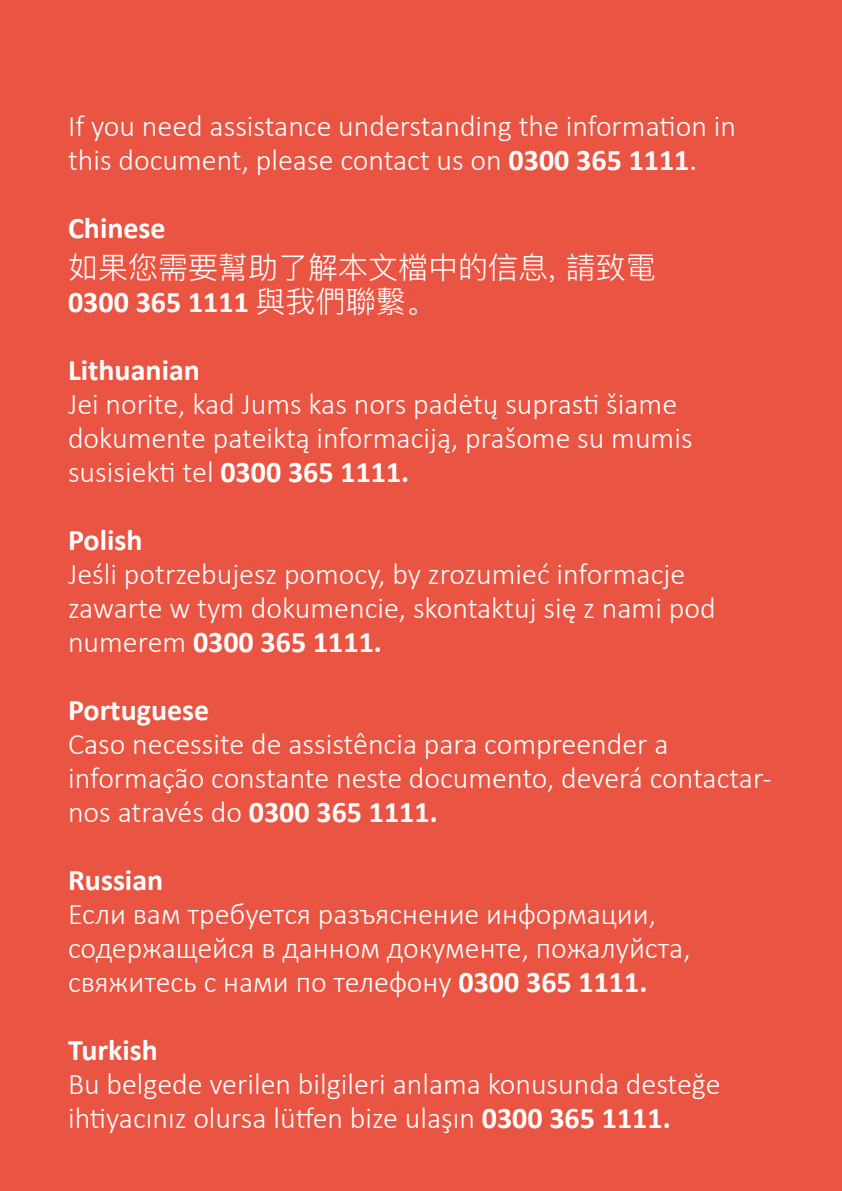
<style>
.page{position:relative;width:842px;height:1191px;background:#ea5442}
.page>*{position:absolute;margin:0;border:0;box-sizing:border-box;transform-origin:0 0}
.t1{font:300 30px/34px "Calibri";color:#fff}
.t2{font:700 30px "Calibri";color:#fff}
.t3{font:300 30px "Ping Fang SC";color:#fff}
.s1{font-weight:700}
.s2{font-weight:400}
.s3{font-family:"Ping Fang SC";font-weight:300}
</style>
<div class="page">
<p class="t1" style="left:68px;top:109px;width:669px">If you need assistance understanding the information in this document, please contact us on <span class="s1">0300 365 1111</span><span class="s2">.</span></p>
<p class="t2" style="left:68px;top:207px;width:99px">Chinese</p>
<p class="t3" style="left:68px;top:249px;width:589px">如果您需要幫助了解本文檔中的信息, 請致電</p>
<p class="t2" style="left:68px;top:281px;width:369px">0300 365 1111 <span class="s3">與我們聯繫。</span></p>
<p class="t2" style="left:68px;top:349px;width:133px">Lithuanian</p>
<p class="t1" style="left:68px;top:387px;width:626px">Jei norite, kad Jums kas nors padėtų suprasti šiame dokumente pateiktą informaciją, prašome su mumis susisiekti tel <span class="s1">0300 365 1111.</span></p>
<p class="t2" style="left:68px;top:519px;width:76px">Polish</p>
<p class="t1" style="left:68px;top:557px;width:649px">Jeśli potrzebujesz pomocy, by zrozumieć informacje zawarte w tym dokumencie, skontaktuj się z nami pod numerem <span class="s1">0300 365 1111.</span></p>
<p class="t2" style="left:68px;top:689px;width:143px">Portuguese</p>
<p class="t1" style="left:68px;top:727px;width:705px">Caso necessite de assistência para compreender a informação constante neste documento, deverá contactar&shy;nos através do <span class="s1">0300 365 1111.</span></p>
<p class="t2" style="left:68px;top:859px;width:97px">Russian</p>
<p class="t1" style="left:68px;top:897px;width:624px">Если вам требуется разъяснение информации, содержащейся в данном документе, пожалуйста, свяжитесь с нами по телефону <span class="s1">0300 365 1111.</span></p>
<p class="t2" style="left:68px;top:1029px;width:91px">Turkish</p>
<p class="t1" style="left:68px;top:1067px;width:654px">Bu belgede verilen bilgileri anlama konusunda desteğe ihtiyacınız olursa lütfen bize ulaşın <span class="s1">0300 365 1111.</span></p>
</div>
